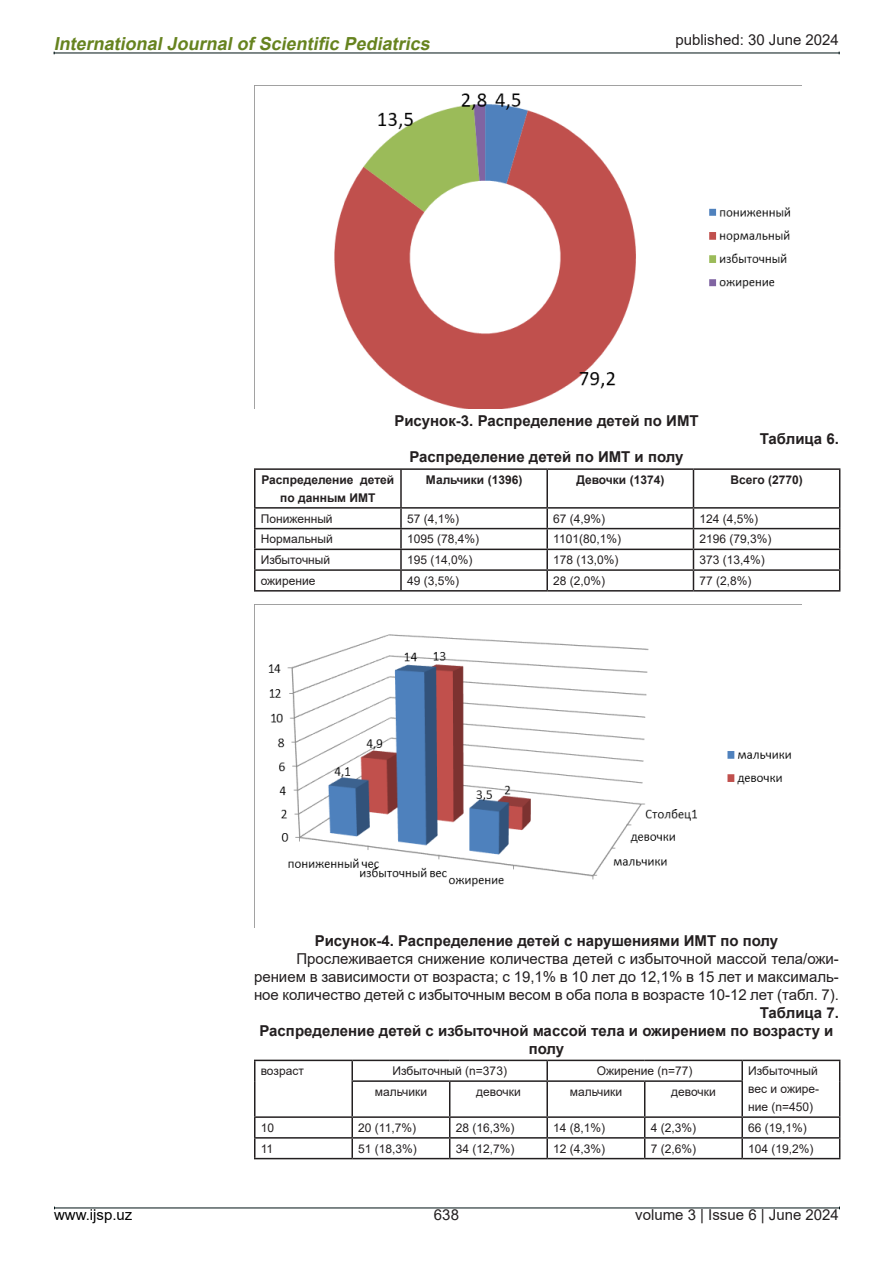
<style>
.page{position:relative;width:893px;height:1263px;background:#fff}
.page>*{position:absolute;margin:0;border:0;box-sizing:border-box;transform-origin:0 0}
.t1{font:italic 700 18px "Arial";color:#66831f}
.t2{font:15px/18px "Arial";color:#231f20;text-align:justify}
.t3{font:700 15px/18px "Arial";color:#231f20;text-align:center}
.t4{font:15px "Arial";color:#000001}
.t5{font:12px/18px "Arial";color:#231f20;text-align:justify}
.t6{font:700 12px/18px "Arial";color:#231f20;text-align:center}
</style>
<div class="page">
<hr style="left:55px;top:1208px;width:784px;height:1px;background:#001315">
<hr style="left:54px;top:53px;width:785px;height:1px;background:#001315">
<img style="left:254px;top:85px;width:548px;height:323px">
<hr style="left:254px;top:468px;width:147px;height:2px;background:#231f20">
<hr style="left:254px;top:470px;width:1px;height:37px;background:#231f20">
<hr style="left:401px;top:468px;width:146px;height:2px;background:#231f20">
<hr style="left:400px;top:470px;width:2px;height:37px;background:#231f20">
<hr style="left:547px;top:468px;width:146px;height:2px;background:#231f20">
<hr style="left:546px;top:470px;width:2px;height:37px;background:#231f20">
<hr style="left:693px;top:468px;width:147px;height:2px;background:#231f20">
<hr style="left:693px;top:470px;width:1px;height:37px;background:#231f20">
<hr style="left:839px;top:470px;width:1px;height:37px;background:#231f20">
<hr style="left:254px;top:507px;width:147px;height:2px;background:#231f20">
<hr style="left:401px;top:507px;width:146px;height:2px;background:#231f20">
<svg style="left:400px;top:509px;width:2px;height:19px"></svg>
<hr style="left:547px;top:507px;width:146px;height:2px;background:#231f20">
<svg style="left:546px;top:509px;width:2px;height:19px"></svg>
<hr style="left:693px;top:507px;width:147px;height:2px;background:#231f20">
<hr style="left:254px;top:528px;width:147px;height:1px;background:#231f20">
<hr style="left:401px;top:528px;width:146px;height:1px;background:#231f20">
<hr style="left:400px;top:529px;width:2px;height:20px;background:#231f20">
<hr style="left:547px;top:528px;width:146px;height:1px;background:#231f20">
<hr style="left:546px;top:529px;width:2px;height:20px;background:#231f20">
<hr style="left:693px;top:528px;width:147px;height:1px;background:#231f20">
<hr style="left:254px;top:549px;width:147px;height:1px;background:#231f20">
<hr style="left:401px;top:549px;width:146px;height:1px;background:#231f20">
<hr style="left:547px;top:549px;width:146px;height:1px;background:#231f20">
<hr style="left:693px;top:549px;width:147px;height:1px;background:#231f20">
<hr style="left:254px;top:569px;width:147px;height:2px;background:#231f20">
<svg style="left:254px;top:509px;width:1px;height:81px"></svg>
<hr style="left:401px;top:569px;width:146px;height:2px;background:#231f20">
<svg style="left:400px;top:550px;width:2px;height:40px"></svg>
<hr style="left:547px;top:569px;width:146px;height:2px;background:#231f20">
<svg style="left:546px;top:550px;width:2px;height:40px"></svg>
<hr style="left:693px;top:569px;width:147px;height:2px;background:#231f20">
<svg style="left:693px;top:509px;width:1px;height:81px"></svg>
<svg style="left:839px;top:509px;width:1px;height:81px"></svg>
<hr style="left:254px;top:590px;width:147px;height:2px;background:#231f20">
<hr style="left:401px;top:590px;width:146px;height:2px;background:#231f20">
<hr style="left:547px;top:590px;width:146px;height:2px;background:#231f20">
<hr style="left:693px;top:590px;width:147px;height:2px;background:#231f20">
<img style="left:254px;top:604px;width:548px;height:324px">
<hr style="left:254px;top:1060px;width:98px;height:1px;background:#231f20">
<svg style="left:254px;top:1061px;width:1px;height:20px"></svg>
<hr style="left:352px;top:1060px;width:98px;height:1px;background:#231f20">
<svg style="left:351px;top:1061px;width:2px;height:19px"></svg>
<hr style="left:450px;top:1060px;width:97px;height:1px;background:#231f20">
<hr style="left:547px;top:1060px;width:98px;height:1px;background:#231f20">
<svg style="left:546px;top:1061px;width:2px;height:19px"></svg>
<hr style="left:645px;top:1060px;width:97px;height:1px;background:#231f20">
<hr style="left:742px;top:1060px;width:98px;height:1px;background:#231f20">
<svg style="left:741px;top:1061px;width:2px;height:19px"></svg>
<svg style="left:839px;top:1061px;width:1px;height:20px"></svg>
<hr style="left:254px;top:1081px;width:1px;height:35px;background:#231f20">
<hr style="left:351px;top:1080px;width:99px;height:2px;background:#231f20">
<hr style="left:351px;top:1082px;width:2px;height:34px;background:#231f20">
<hr style="left:450px;top:1080px;width:97px;height:2px;background:#231f20">
<hr style="left:449px;top:1082px;width:1px;height:34px;background:#231f20">
<hr style="left:547px;top:1080px;width:98px;height:2px;background:#231f20">
<hr style="left:546px;top:1082px;width:2px;height:34px;background:#231f20">
<hr style="left:645px;top:1080px;width:98px;height:2px;background:#231f20">
<hr style="left:644px;top:1082px;width:1px;height:34px;background:#231f20">
<hr style="left:741px;top:1082px;width:2px;height:34px;background:#231f20">
<hr style="left:839px;top:1081px;width:1px;height:35px;background:#231f20">
<hr style="left:254px;top:1116px;width:98px;height:2px;background:#231f20">
<hr style="left:352px;top:1116px;width:98px;height:2px;background:#231f20">
<svg style="left:351px;top:1118px;width:2px;height:19px"></svg>
<hr style="left:450px;top:1116px;width:97px;height:2px;background:#231f20">
<hr style="left:547px;top:1116px;width:98px;height:2px;background:#231f20">
<svg style="left:546px;top:1118px;width:2px;height:19px"></svg>
<hr style="left:645px;top:1116px;width:97px;height:2px;background:#231f20">
<hr style="left:742px;top:1116px;width:98px;height:2px;background:#231f20">
<svg style="left:741px;top:1118px;width:2px;height:19px"></svg>
<hr style="left:254px;top:1137px;width:98px;height:1px;background:#231f20">
<svg style="left:254px;top:1118px;width:1px;height:40px"></svg>
<hr style="left:352px;top:1137px;width:98px;height:1px;background:#231f20">
<hr style="left:351px;top:1138px;width:2px;height:20px;background:#231f20">
<hr style="left:450px;top:1137px;width:97px;height:1px;background:#231f20">
<svg style="left:449px;top:1118px;width:1px;height:40px"></svg>
<hr style="left:547px;top:1137px;width:98px;height:1px;background:#231f20">
<hr style="left:546px;top:1138px;width:2px;height:20px;background:#231f20">
<hr style="left:645px;top:1137px;width:97px;height:1px;background:#231f20">
<svg style="left:644px;top:1118px;width:1px;height:40px"></svg>
<hr style="left:742px;top:1137px;width:98px;height:1px;background:#231f20">
<hr style="left:741px;top:1138px;width:2px;height:20px;background:#231f20">
<svg style="left:839px;top:1118px;width:1px;height:40px"></svg>
<hr style="left:254px;top:1158px;width:98px;height:1px;background:#231f20">
<hr style="left:352px;top:1158px;width:98px;height:1px;background:#231f20">
<hr style="left:450px;top:1158px;width:97px;height:1px;background:#231f20">
<hr style="left:547px;top:1158px;width:98px;height:1px;background:#231f20">
<hr style="left:645px;top:1158px;width:97px;height:1px;background:#231f20">
<hr style="left:742px;top:1158px;width:98px;height:1px;background:#231f20">
<p class="t1" style="left:54px;top:31px;width:382px">InternationalJournalofScientific Pediatrics</p>
<p class="t2" style="left:675px;top:31px;width:165px">published: 30 June 2024</p>
<p class="t3" style="left:394px;top:412px;width:306px">Рисунок-3. Распределение детей по ИМТ</p>
<p class="t3" style="left:409px;top:448px;width:276px">Распределение детей по ИМТ и полу</p>
<p class="t3" style="left:760px;top:430px;width:81px">Таблица 6.</p>
<p class="t6" style="left:261px;top:471px;width:134px">Распределение детей по данным ИМТ</p>
<p class="t6" style="left:426px;top:471px;width:98px">Мальчики (1396)</p>
<p class="t6" style="left:576px;top:471px;width:89px">Девочки (1374)</p>
<p class="t6" style="left:730px;top:471px;width:74px">Всего (2770)</p>
<p class="t5" style="left:261px;top:509px;width:73px">Пониженный</p>
<p class="t5" style="left:407px;top:509px;width:54px">57 (4,1%)</p>
<p class="t5" style="left:553px;top:509px;width:54px">67 (4,9%)</p>
<p class="t5" style="left:699px;top:509px;width:60px">124 (4,5%)</p>
<p class="t5" style="left:261px;top:530px;width:74px">Нормальный</p>
<p class="t5" style="left:407px;top:530px;width:74px">1095 (78,4%)</p>
<p class="t5" style="left:553px;top:530px;width:69px">1101(80,1%)</p>
<p class="t5" style="left:699px;top:530px;width:74px">2196 (79,3%)</p>
<p class="t5" style="left:261px;top:551px;width:71px">Избыточный</p>
<p class="t5" style="left:407px;top:551px;width:67px">195 (14,0%)</p>
<p class="t5" style="left:553px;top:551px;width:67px">178 (13,0%)</p>
<p class="t5" style="left:699px;top:551px;width:67px">373 (13,4%)</p>
<p class="t5" style="left:261px;top:571px;width:56px">ожирение</p>
<p class="t5" style="left:407px;top:571px;width:54px">49 (3,5%)</p>
<p class="t5" style="left:553px;top:571px;width:54px">28 (2,0%)</p>
<p class="t5" style="left:699px;top:571px;width:54px">77 (2,8%)</p>
<p class="t3" style="left:315px;top:931px;width:465px">Рисунок-4. Распределение детей с нарушениями ИМТ по полу</p>
<p class="t2" style="left:254px;top:949px;width:586px;text-indent:43px">Прослеживается снижение количества детей с избыточной массой тела/ожи&shy;рением в зависимости от возраста; с 19,1% в 10 лет до 12,1% в 15 лет и максималь&shy;ное количество детей с избыточным весом в оба пола в возрасте 10-12 лет (табл. 7).</p>
<p class="t3" style="left:760px;top:1003px;width:81px">Таблица 7.</p>
<p class="t3" style="left:259px;top:1021px;width:576px">Распределение детей с избыточной массой тела и ожирением по возрасту и полу</p>
<p class="t5" style="left:261px;top:1062px;width:45px">возраст</p>
<p class="t5" style="left:392px;top:1062px;width:116px">Избыточный (n=373)</p>
<p class="t5" style="left:597px;top:1062px;width:97px">Ожирение (n=77)</p>
<p class="t5" style="left:748px;top:1062px;width:72px">Избыточный вес и ожире&shy;ние (n=450)</p>
<p class="t5" style="left:375px;top:1082px;width:54px">мальчики</p>
<p class="t5" style="left:476px;top:1082px;width:46px">девочки</p>
<p class="t5" style="left:570px;top:1082px;width:54px">мальчики</p>
<p class="t5" style="left:671px;top:1082px;width:46px">девочки</p>
<p class="t5" style="left:261px;top:1118px;width:15px">10</p>
<p class="t5" style="left:358px;top:1118px;width:59px">20 (11,7%)</p>
<p class="t5" style="left:456px;top:1118px;width:60px">28 (16,3%)</p>
<p class="t5" style="left:553px;top:1118px;width:54px">14 (8,1%)</p>
<p class="t5" style="left:651px;top:1118px;width:47px">4 (2,3%)</p>
<p class="t5" style="left:748px;top:1118px;width:60px">66 (19,1%)</p>
<p class="t5" style="left:261px;top:1139px;width:14px">11</p>
<p class="t5" style="left:358px;top:1139px;width:60px">51 (18,3%)</p>
<p class="t5" style="left:456px;top:1139px;width:60px">34 (12,7%)</p>
<p class="t5" style="left:553px;top:1139px;width:54px">12 (4,3%)</p>
<p class="t5" style="left:651px;top:1139px;width:47px">7 (2,6%)</p>
<p class="t5" style="left:748px;top:1139px;width:67px">104 (19,2%)</p>
<p class="t4" style="left:54px;top:1204px;width:80px">www.ijsp.uz</p>
<p class="t2" style="left:434px;top:1205px;width:27px">638</p>
<p class="t2" style="left:635px;top:1205px;width:205px">volume 3 | Issue 6 | June 2024</p>
</div>
